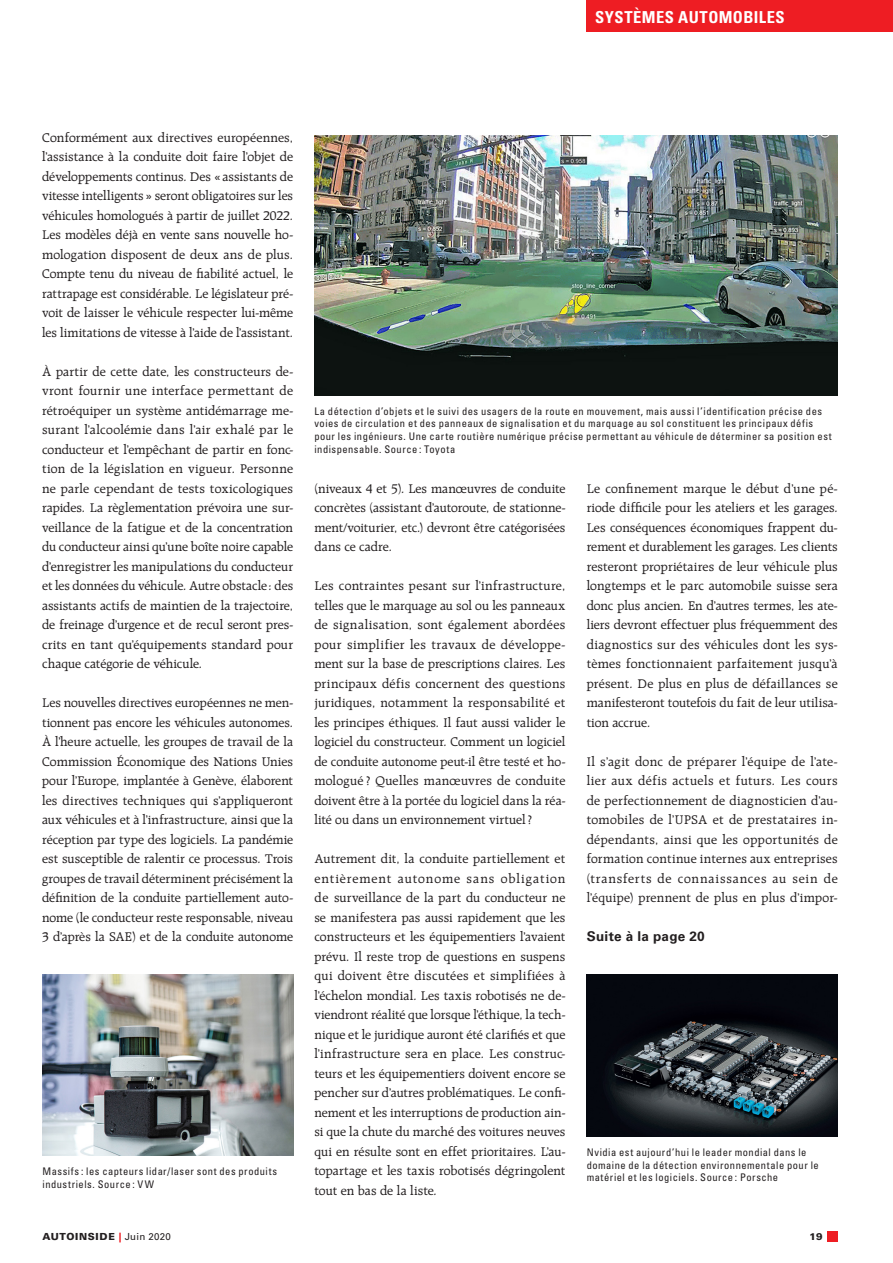
<style>
.page{position:relative;width:893px;height:1263px;background:#fff}
.page>*{position:absolute;margin:0;border:0;box-sizing:border-box;transform-origin:0 0}
._02_Rubrik_Titel_rec{font:700 condensed 16.5px "Univers LT Std";letter-spacing:.025em;color:#fff}
._05_Lauftext{font:13.5px/19.5px "Raleigh LT Std";letter-spacing:.005em;color:#231f20;text-align:justify}
._06_Zwischentitel_sc{font:700 13.5px "Univers LT Std";letter-spacing:.025em;color:#231f20}
._00_Bildlegende{font:condensed 10.5px/12.6px "Univers LT Std";letter-spacing:.05em;color:#231f20}
.t1{font:900 9.75px "Univers LT Std";letter-spacing:.07em;color:#231f20}
.s1{color:#ee1d23}
.s2{font-weight:400}
</style>
<div class="page">
<img style="left:314px;top:136px;width:524px;height:259px">
<img style="left:42px;top:974px;width:251px;height:182px">
<img style="left:587px;top:975px;width:251px;height:161px">
<div style="left:827px;top:1231px;width:11px;height:11px;background:#ee1d23"></div>
<div style="left:587px;top:0;width:306px;height:32px;background:#ee1d23"></div>
<p class="_02_Rubrik_Titel_rec" style="left:595px;top:7px;width:191px">SYSTÈMES AUTOMOBILES</p>
<p class="_05_Lauftext" style="left:42px;top:128px;width:253px">Conformément aux directives européennes, l’assistance à la conduite doit faire l’objet de développements continus. Des «assistants de vitesse intelligents» seront obligatoires sur les véhicules homologués à partir de juillet 2022.<br>Les modèles déjà en vente sans nouvelle ho&shy;mologation disposent de deux ans de plus.<br>Compte tenu du niveau de fiabilité actuel, le rattrapage est considérable. Le législateur pré&shy;voit de laisser le véhicule respecter lui-même les limitations de vitesse à l’aide de l’assistant.</p>
<p class="_05_Lauftext" style="left:42px;top:362px;width:253px">À partir de cette date, les constructeurs de&shy;vront fournir une interface permettant de rétroéquiper un système antidémarrage me&shy;surant l’alcoolémie dans l’air exhalé par le conducteur et l’empêchant de partir en fonc&shy;tion de la législation en vigueur. Personne ne parle cependant de tests toxicologiques rapides. La règlementation prévoira une sur&shy;veillance de la fatigue et de la concentration du conducteur ainsi qu’une boîte noire capable d’enregistrer les manipulations du conducteur et les données du véhicule. Autre obstacle : des assistants actifs de maintien de la trajectoire, de freinage d’urgence et de recul seront pres&shy;crits en tant qu’équipements standard pour chaque catégorie de véhicule.</p>
<p class="_05_Lauftext" style="left:42px;top:693px;width:253px">Les nouvelles directives européennes ne men&shy;tionnent pas encore les véhicules autonomes.<br>À l’heure actuelle, les groupes de travail de la Commission Économique des Nations Unies pour l’Europe, implantée à Genève, élaborent les directives techniques qui s’appliqueront aux véhicules et à l’infrastructure, ainsi que la réception par type des logiciels. La pandémie est susceptible de ralentir ce processus. Trois groupes de travail déterminent précisément la définition de la conduite partiellement auto&shy;nome (le conducteur reste responsable, niveau 3 d’après la SAE) et de la conduite autonome</p>
<p class="_00_Bildlegende" style="left:43px;top:1165px;width:236px">Massifs : les capteurs lidar/laser sont des produits industriels. Source : VW</p>
<p class="_00_Bildlegende" style="left:314px;top:405px;width:519px">La détection d’objets et le suivi des usagers de la route en mouvement, mais aussi l’identification précise des voies de circulation et des panneaux de signalisation et du marquage au sol constituent les principaux défis pour les ingénieurs. Une carte routière numérique précise permettant au véhicule de déterminer sa position est indispensable. Source : Toyota</p>
<p class="_05_Lauftext" style="left:314px;top:479px;width:253px">(niveaux 4 et 5). Les manœuvres de conduite concrètes (assistant d’autoroute, de stationne&shy;ment/voiturier, etc.) devront être catégorisées dans ce cadre.</p>
<p class="_05_Lauftext" style="left:314px;top:576px;width:253px">Les contraintes pesant sur l’infrastructure, telles que le marquage au sol ou les panneaux de signalisation, sont également abordées pour simplifier les travaux de développe&shy;ment sur la base de prescriptions claires. Les principaux défis concernent des questions juridiques, notamment la responsabilité et les principes éthiques. Il faut aussi valider le logiciel du constructeur. Comment un logiciel de conduite autonome peut-il être testé et ho&shy;mologué ? Quelles manœuvres de conduite doivent être à la portée du logiciel dans la réa&shy;lité ou dans un environnement virtuel?</p>
<p class="_05_Lauftext" style="left:314px;top:849px;width:253px">Autrement dit, la conduite partiellement et entièrement autonome sans obligation de surveillance de la part du conducteur ne se manifestera pas aussi rapidement que les constructeurs et les équipementiers l’avaient prévu. Il reste trop de questions en suspens qui doivent être discutées et simplifiées à l’échelon mondial. Les taxis robotisés ne de&shy;viendront réalité que lorsque l’éthique, la tech&shy;nique et le juridique auront été clarifiés et que l’infrastructure sera en place. Les construc&shy;teurs et les équipementiers doivent encore se pencher sur d’autres problématiques. Le confi&shy;nement et les interruptions de production ain&shy;si que la chute du marché des voitures neuves qui en résulte sont en effet prioritaires. L’au&shy;topartage et les taxis robotisés dégringolent tout en bas de la liste.</p>
<p class="_05_Lauftext" style="left:587px;top:479px;width:253px">Le confinement marque le début d’une pé&shy;riode difficile pour les ateliers et les garages.<br>Les conséquences économiques frappent du&shy;rement et durablement les garages. Les clients resteront propriétaires de leur véhicule plus longtemps et le parc automobile suisse sera donc plus ancien. En d’autres termes, les ate&shy;liers devront effectuer plus fréquemment des diagnostics sur des véhicules dont les sys&shy;tèmes fonctionnaient parfaitement jusqu’à présent. De plus en plus de défaillances se manifesteront toutefois du fait de leur utilisa&shy;tion accrue.</p>
<p class="_05_Lauftext" style="left:587px;top:752px;width:253px">Il s’agit donc de préparer l’équipe de l’ate&shy;lier aux défis actuels et futurs. Les cours de perfectionnement de diagnosticien d’au&shy;tomobiles de l’UPSA et de prestataires in&shy;dépendants, ainsi que les opportunités de formation continue internes aux entreprises (transferts de connaissances au sein de l’équipe) prennent de plus en plus d’impor-</p>
<p class="_06_Zwischentitel_sc" style="left:587px;top:929px;width:120px">Suite à la page 20</p>
<p class="_00_Bildlegende" style="left:587px;top:1146px;width:234px">Nvidia est aujourd’hui le leader mondial dans le domaine de la détection environnementale pour le matériel et les logiciels. Source : Porsche</p>
<p class="t1" style="left:43px;top:1231px;width:130px">AUTOINSIDE <span class="s1">|</span> <span class="s2">Juin 2020</span></p>
<p class="t1" style="left:810px;top:1231px;width:15px">19</p>
</div>
